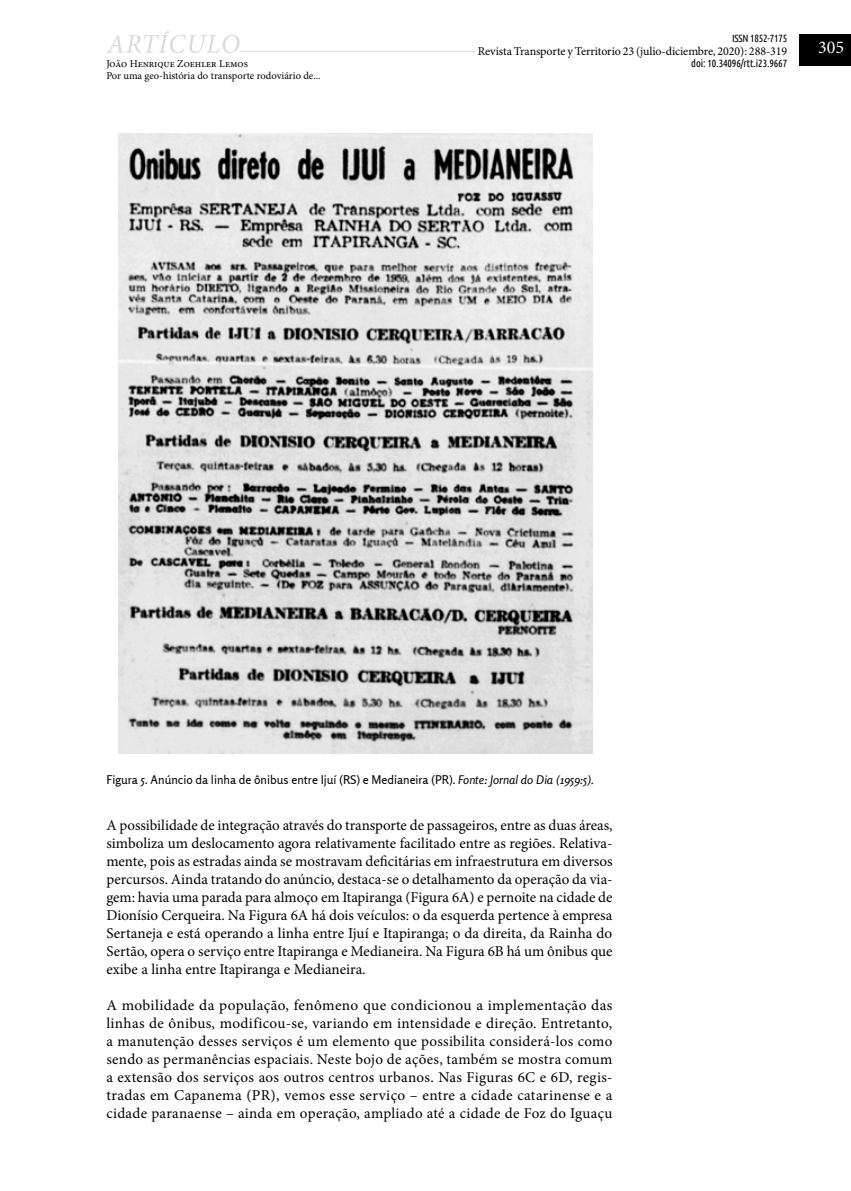
<style>
.page{position:relative;width:851px;height:1191px;background:#fff}
.page>*{position:absolute;margin:0;border:0;box-sizing:border-box;transform-origin:0 0}
.t1{font:18px "Minion Pro";color:#fff}
.art-texto-central{font:15px/18px "Minion Pro";letter-spacing:.01em;color:#000;text-align:justify}
.imagen-epigrafe{font:12px "Rosario";color:#000}
.t2{font:12px "Minion Pro";letter-spacing:-.005em;color:#000}
.t3{font:10.5px/12px "Minion Pro";color:#000}
.t4{font:10.5px "Ubuntu Condensed";letter-spacing:-.01em;color:#000}
.s1{font-style:italic}
</style>
<div class="page">
<hr style="left:106px;top:51px;width:546px;height:1px;background:#dadada">
<div style="left:475px;top:45px;width:312px;height:15px;background:#fff"></div>
<div style="left:799px;top:35px;width:51px;height:31px;background:#000"></div>
<svg style="left:106px;top:31px;width:133px;height:22px"></svg>
<img style="left:119px;top:133px;width:474px;height:620px">
<p class="t3" style="left:106px;top:58px;width:216px">João Henrique Zoehler Lemos<br>Por uma geo-história do transporte rodoviário de...</p>
<p class="t4" style="left:732px;top:31px;width:57px">ISSN 1852-7175</p>
<p class="t2" style="left:477px;top:43px;width:311px">Revista Transporte y Territorio 23 (julio-diciembre, 2020): 288-319</p>
<p class="t4" style="left:691px;top:57px;width:97px">doi: 10.34096/rtt.i23.9667</p>
<p class="t1" style="left:818px;top:36px;width:27px">305</p>
<p class="imagen-epigrafe" style="left:106px;top:772px;width:489px">Figura 5. Anúncio da linha de ônibus entre Ijuí (RS) e Medianeira (PR). <span class="s1">Fonte: Jornal do Dia (1959:5).</span></p>
<p class="art-texto-central" style="left:106px;top:816px;width:507px">A possibilidade de integração através do transporte de passageiros, entre as duas áreas, simboliza um deslocamento agora relativamente facilitado entre as regiões. Relativa&shy;mente, pois as estradas ainda se mostravam deficitárias em infraestrutura em diversos percursos. Ainda tratando do anúncio, destaca-se o detalhamento da operação da via&shy;gem: havia uma parada para almoço em Itapiranga (Figura 6A) e pernoite na cidade de Dionísio Cerqueira. Na Figura 6A há dois veículos: o da esquerda pertence à empresa Sertaneja e está operando a linha entre Ijuí e Itapiranga; o da direita, da Rainha do Sertão, opera o serviço entre Itapiranga e Medianeira. Na Figura 6B há um ônibus que exibe a linha entre Itapiranga e Medianeira.</p>
<p class="art-texto-central" style="left:106px;top:996px;width:507px">A mobilidade da população, fenômeno que condicionou a implementação das linhas de ônibus, modificou-se, variando em intensidade e direção. Entretanto, a manutenção desses serviços é um elemento que possibilita considerá-los como sendo as permanências espaciais. Neste bojo de ações, também se mostra comum a extensão dos serviços aos outros centros urbanos. Nas Figuras 6C e 6D, regis&shy;tradas em Capanema (PR), vemos esse serviço – entre a cidade catarinense e a cidade paranaense – ainda em operação, ampliado até a cidade de Foz do Iguaçu</p>
</div>
